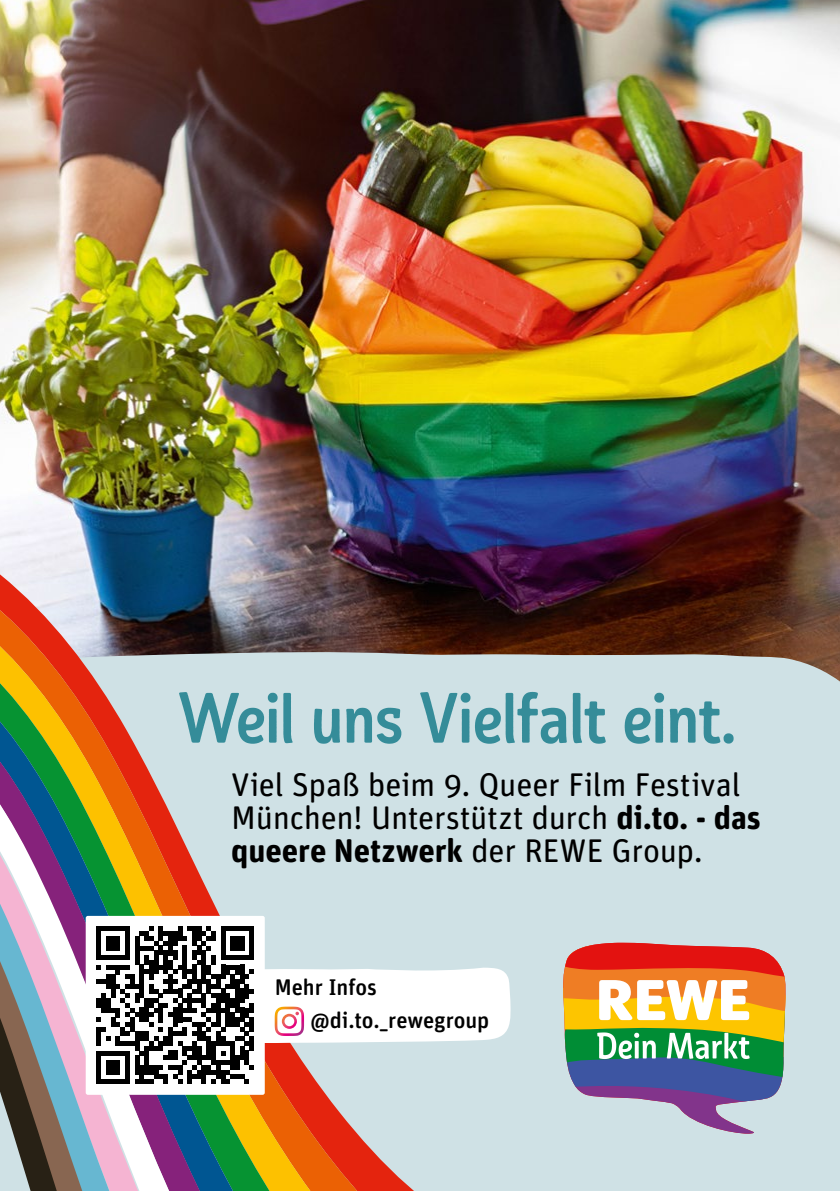
<style>
.page{position:relative;width:840px;height:1191px;background:#fff}
.page>*{position:absolute;margin:0;border:0;box-sizing:border-box;transform-origin:0 0}
.t1{font:500 71px "REWE Mato";letter-spacing:-.005em;color:#358c99}
.t2{font:32.8px/32.8px "Unit Rounded OT";letter-spacing:-.01em;color:#000}
.t3{font:500 22.6px "Unit Rounded OT";letter-spacing:-.005em;color:#000}
.s1{font-weight:700}
</style>
<div class="page">
<img style="left:0;top:0;width:839px;height:651px">
<div style="left:510px;top:1074px;width:329px;height:117px;background:#cfe1e5"></div>
<div style="left:510px;top:651px;width:329px;height:423px;background:#cfe1e5"></div>
<img style="left:0;top:499px;width:510px;height:692px">
<img style="left:0;top:525px;width:483px;height:666px">
<img style="left:0;top:551px;width:456px;height:640px">
<svg style="left:0;top:577px;width:430px;height:614px;background:#949aa2"></svg>
<svg style="left:0;top:603px;width:404px;height:588px;background:#9b9295"></svg>
<svg style="left:0;top:629px;width:379px;height:562px;background:#9e8581"></svg>
<svg style="left:0;top:653px;width:358px;height:538px;background:#d2bdb4"></svg>
<svg style="left:0;top:672px;width:334px;height:519px;background:#d6b8a4"></svg>
<svg style="left:0;top:694px;width:310px;height:497px;background:#d1b798"></svg>
<svg style="left:0;top:720px;width:290px;height:471px;background:#ccb98e"></svg>
<svg style="left:0;top:744px;width:265px;height:447px;background:#a09688"></svg>
<div style="left:86px;top:916px;width:178px;height:178px;background:#fff;border-radius:2px"></div>
<svg style="left:96px;top:926px;width:415px;height:158px"></svg>
<svg style="left:562px;top:942px;width:225px;height:191px;background:#ac957b"></svg>
<svg style="left:838px;top:1184px;width:2px;height:7px"></svg>
<h1 class="t1" style="left:178px;top:663px;width:558px">Weil uns Vielfalt eint.</h1>
<p class="t2" style="left:231px;top:768px;width:530px">Viel Spaß beim 9. Queer Film Festival<br>München! Unterstützt durch <span class="s1">di.to. - das queere Netzwerk</span> der REWE Group.</p>
<p class="t3" style="left:274px;top:973px;width:103px">Mehr Infos</p>
<p class="t3" style="left:310px;top:1006px;width:180px">@di.to._rewegroup</p>
</div>
